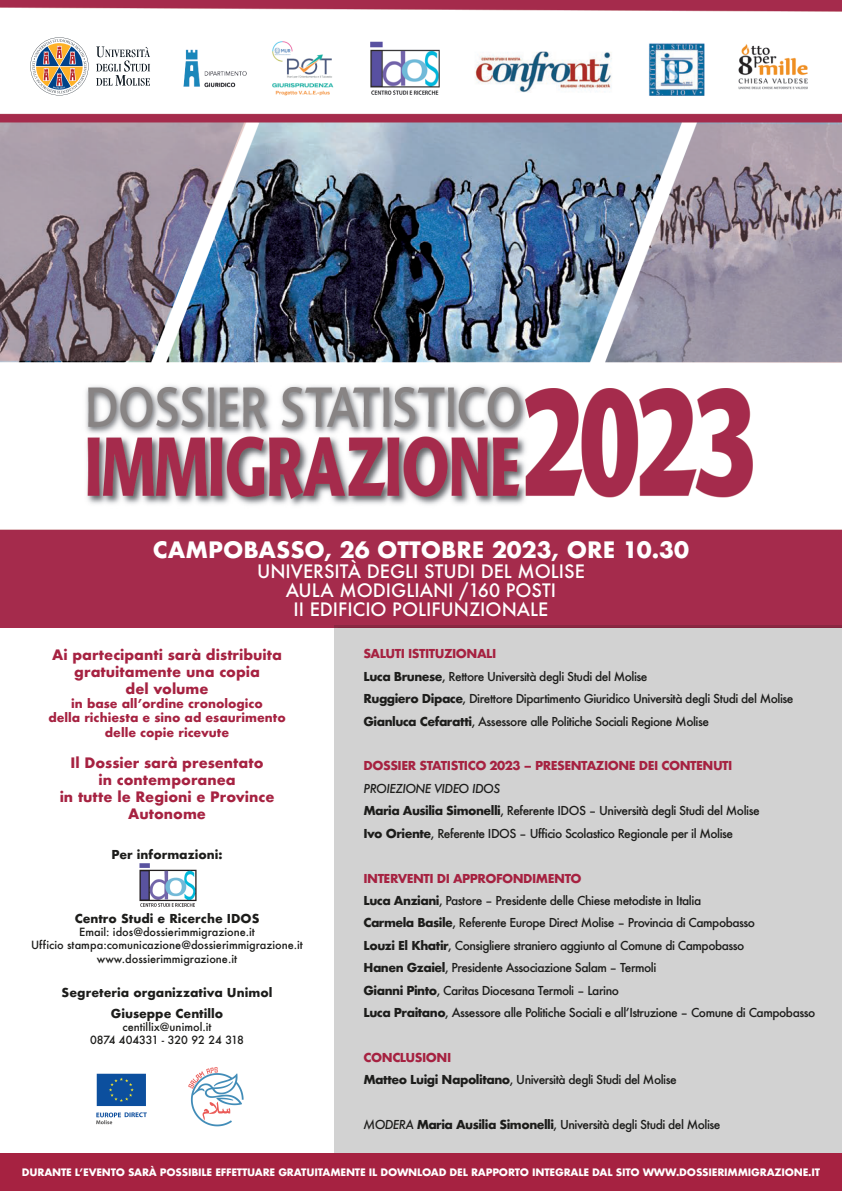
<style>
.page{position:relative;width:842px;height:1191px;background:#fff}
.page>*{position:absolute;margin:0;border:0;box-sizing:border-box;transform-origin:0 0}
.t1{font:700 22px "Futura";color:#fff}
.t2{font:500 18px/19.2px "Futura";color:#fff;text-align:center}
.t3{font:700 14px/16.8px "Futura";color:#a62241;text-align:center}
.t4{font:500 12px/22.4px "Futura";letter-spacing:-.04em;color:#1d1d1b}
.t5{font:700 12px/20.4px "Futura";color:#1d1d1b;text-align:center}
.t6{font:700 12px/14.4px "Futura";color:#a62241;text-align:center}
.t7{font:700 12px "Futura";letter-spacing:-.04em;color:#a62241}
.t8{font:500 11px/13.2px "Futura";color:#1d1d1b;text-align:center}
.t9{font:700 10px "Futura";letter-spacing:-.02em;color:#fff}
.s1{font-weight:700;color:#a62241}
.s2{font-weight:700}
.s3{font-style:italic}
</style>
<div class="page">
<img style="left:0;top:0;width:842px;height:627px">
<div style="left:334px;top:625px;width:508px;height:566px;background:#d2d2d2"></div>
<svg style="left:96px;top:46px;width:54px;height:40px"></svg>
<svg style="left:30px;top:37px;width:58px;height:58px"></svg>
<div style="left:0;top:1153px;width:842px;height:38px;background:#a62241"></div>
<img style="left:139px;top:863px;width:58px;height:44px">
<img style="left:188px;top:1067px;width:56px;height:60px">
<img style="left:96px;top:1073px;width:51px;height:52px">
<h1 class="t1" style="left:153px;top:534px;width:538px">CAMPOBASSO, 26 OTTOBRE 2023, ORE 10.30</h1>
<h2 class="t2" style="left:257px;top:561px;width:329px">UNIVERSITÀ DEGLI STUDI DEL MOLISE<br>AULA MODIGLIANI /160 POSTI<br>II EDIFICIO POLIFUNZIONALE</h2>
<p class="t4" style="left:363px;top:642px;width:432px"><span class="s1">SALUTI ISTITUZIONALI<br></span><span class="s2">Luca Brunese</span>, Rettore Università degli Studi del Molise<br><span class="s2">Ruggiero Dipace</span>, Direttore Dipartimento Giuridico Università degli Studi del Molise <span class="s2">Gianluca Cefaratti</span>, Assessore alle Politiche Sociali Regione Molise</p>
<p class="t7" style="left:363px;top:757px;width:370px">DOSSIER STATISTICO 2023 – PRESENTAZIONE DEI CONTENUTI</p>
<p class="t4" style="left:363px;top:777px;width:398px"><span class="s3">PROIEZIONE VIDEO IDOS<br></span><span class="s2">Maria Ausilia Simonelli</span>, Referente IDOS – Università degli Studi del Molise<br><span class="s2">Ivo Oriente</span>, Referente IDOS – Ufficio Scolastico Regionale per il Molise</p>
<p class="t4" style="left:363px;top:866px;width:453px"><span class="s1">INTERVENTI DI APPROFONDIMENTO<br></span><span class="s2">Luca Anziani</span>, Pastore – Presidente delle Chiese metodiste in Italia<br><span class="s2">Carmela Basile</span>, Referente Europe Direct Molise – Provincia di Campobasso<br><span class="s2">Louzi El Khatir</span>, Consigliere straniero aggiunto al Comune di Campobasso<br><span class="s2">Hanen Gzaiel</span>, Presidente Associazione Salam – Termoli<br><span class="s2">Gianni Pinto</span>, Caritas Diocesana Termoli – Larino<br><span class="s2">Luca Praitano</span>, Assessore alle Politiche Sociali e allʼIstruzione – Comune di Campobasso</p>
<p class="t4" style="left:363px;top:1046px;width:315px"><span class="s1">CONCLUSIONI<br></span><span class="s2">Matteo Luigi Napolitano</span>, Università degli Studi del Molise</p>
<p class="t4" style="left:363px;top:1113px;width:359px"><span class="s3">MODERA</span> <span class="s2">Maria Ausilia Simonelli</span>, Università degli Studi del Molise</p>
<p class="t9" style="left:22px;top:1164px;width:800px">DURANTE L’EVENTO SARÀ POSSIBILE EFFETTUARE GRATUITAMENTE IL DOWNLOAD DEL RAPPORTO INTEGRALE DAL SITO WWW.DOSSIERIMMIGRAZIONE.IT</p>
<p class="t3" style="left:52px;top:646px;width:231px">Ai partecipanti sarà distribuita gratuitamente una copia<br>del volume</p>
<p class="t6" style="left:48px;top:696px;width:239px">in base all’ordine cronologico<br>della richiesta e sino ad esaurimento delle copie ricevute</p>
<p class="t3" style="left:60px;top:754px;width:216px">Il Dossier sarà presentato<br>in contemporanea<br>in tutte le Regioni e Province<br>Autonome</p>
<p class="t5" style="left:112px;top:844px;width:112px">Per informazioni:</p>
<p class="t5" style="left:75px;top:908px;width:186px">Centro Studi e Ricerche IDOS</p>
<p class="t8" style="left:31px;top:925px;width:273px">Email: idos@dossierimmigrazione.it<br>Ufficio stampa:comunicazione@dossierimmigrazione.it www.dossierimmigrazione.it</p>
<p class="t5" style="left:62px;top:982px;width:212px">Segreteria organizzativa Unimol<br>Giuseppe Centillo</p>
<p class="t8" style="left:90px;top:1020px;width:155px">centillix@unimol.it<br>0874 404331 - 320 92 24 318</p>
</div>
